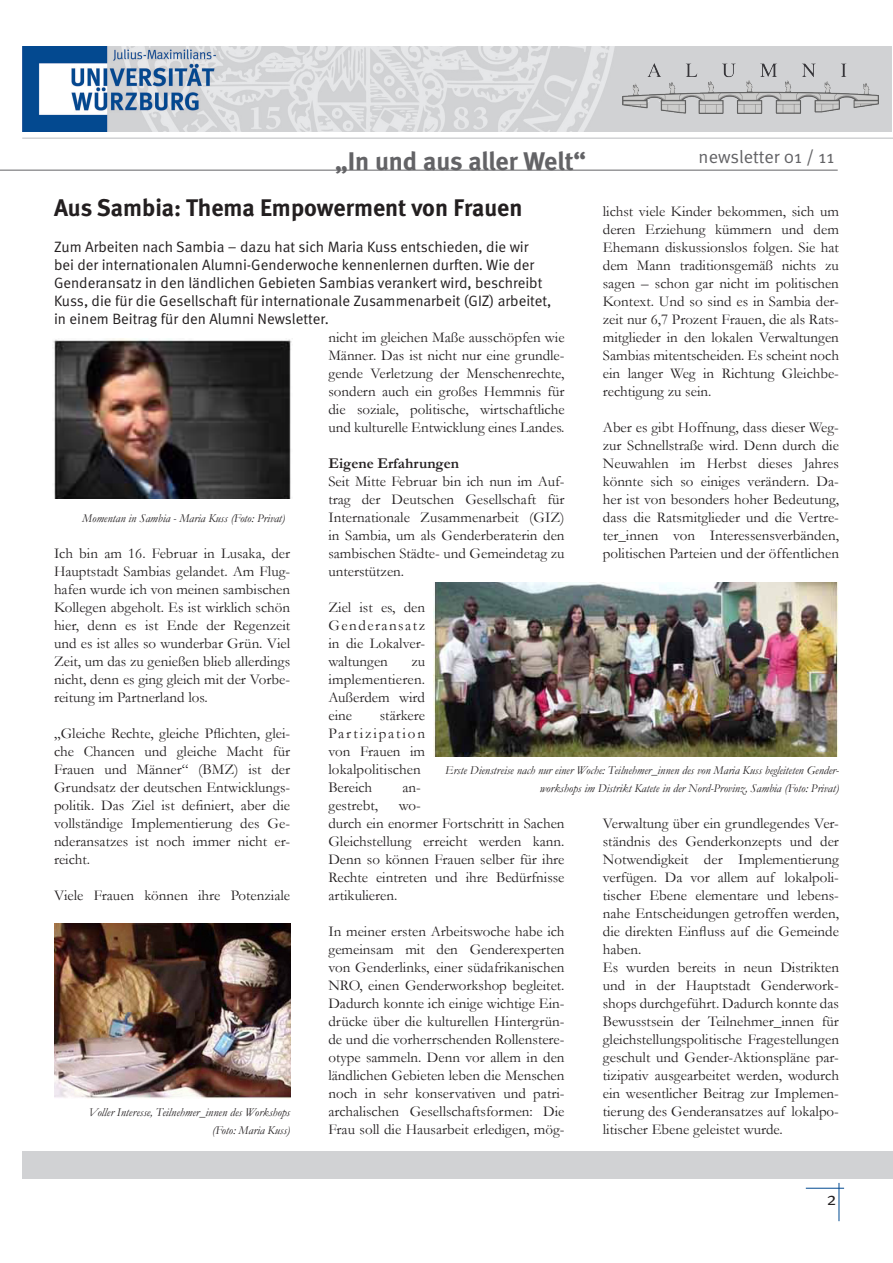
<style>
.page{position:relative;width:893px;height:1263px;background:#fff}
.page>*{position:absolute;margin:0;border:0;box-sizing:border-box;transform-origin:0 0}
.t1{font:700 25.5px "Meta";letter-spacing:-.005em;color:#636366}
.Überschrift_groß{font:700 24px "Meta";color:#231f20}
.t2{font:18px "Meta Normal";color:#636366}
.t3{font:18px "Meta Normal";color:#231f20}
.Grundtext{font:15px/18px "Garamond";color:#231f20;text-align:justify}
.Überschrift_groß-2{font:15px/18px "Meta Normal";color:#231f20}
.Grundtext-2{font:700 15px "Garamond";color:#231f20}
.t4{font:italic 12px/18px "Garamond";color:#231f20;text-align:right}
</style>
<div class="page">
<div style="left:22px;top:1151px;width:871px;height:28px;background:#d1d2d4"></div>
<hr style="left:22px;top:137px;width:871px;height:2px;background:#d1d2d4">
<hr style="left:806px;top:1188px;width:38px;height:1px;background:#014990">
<hr style="left:839px;top:1183px;width:1px;height:38px;background:#014990">
<hr style="left:0;top:170px;width:838px;height:1px;background:#636366">
<img style="left:23px;top:46px;width:869px;height:85px">
<img style="left:623px;top:61px;width:255px;height:52px">
<img style="left:53px;top:338px;width:239px;height:161px">
<img style="left:54px;top:924px;width:237px;height:174px">
<img style="left:434px;top:583px;width:404px;height:173px">
<h1 class="t1" style="left:335px;top:145px;width:253px">„In und aus aller Welt“</h1>
<p class="t2" style="left:699px;top:146px;width:137px">newsletter 01 / 11</p>
<p class="Überschrift_groß" style="left:54px;top:192px;width:470px">Aus Sambia: Thema Empowerment von Frauen</p>
<p class="Überschrift_groß-2" style="left:54px;top:238px;width:499px">Zum Arbeiten nach Sambia – dazu hat sich Maria Kuss entschieden, die wir bei der internationalen Alumni-Genderwoche kennenlernen durften. Wie der Genderansatz in den ländlichen Gebieten Sambias verankert wird, beschreibt Kuss, die für die Gesellschaft für internationale Zusammenarbeit (GIZ) arbeitet, in einem Beitrag für den Alumni Newsletter.</p>
<p class="Grundtext" style="left:603px;top:202px;width:238px">lichst viele Kinder bekommen, sich um deren Erziehung kümmern und dem Ehemann diskussionslos folgen. Sie hat dem Mann traditionsgemäß nichts zu sagen – schon gar nicht im politischen Kontext. Und so sind es in Sambia der&shy;zeit nur 6,7 Prozent Frauen, die als Rats&shy;mitglieder in den lokalen Verwaltungen Sambias mitentscheiden. Es scheint noch ein langer Weg in Richtung Gleichbe&shy;rechtigung zu sein.</p>
<p class="Grundtext" style="left:603px;top:418px;width:238px">Aber es gibt Hoffnung, dass dieser Weg&shy;zur Schnellstraße wird. Denn durch die Neuwahlen im Herbst dieses Jahres könnte sich so einiges verändern. Da&shy;her ist von besonders hoher Bedeutung, dass die Ratsmitglieder und die Vertre&shy;ter_innen von Interessensverbänden, politischen Parteien und der öffentlichen</p>
<p class="Grundtext" style="left:328px;top:328px;width:238px">nicht im gleichen Maße ausschöpfen wie Männer. Das ist nicht nur eine grundle&shy;gende Verletzung der Menschenrechte, sondern auch ein großes Hemmnis für die soziale, politische, wirtschaftliche und kulturelle Entwicklung eines Landes.</p>
<p class="Grundtext-2" style="left:328px;top:453px;width:132px">Eigene Erfahrungen</p>
<p class="Grundtext" style="left:328px;top:472px;width:238px">Seit Mitte Februar bin ich nun im Auf&shy;trag der Deutschen Gesellschaft für Internationale Zusammenarbeit (GIZ) in Sambia, um als Genderberaterin den sambischen Städte- und Gemeindetag zu unterstützen.</p>
<p class="Grundtext" style="left:328px;top:598px;width:98px">Ziel ist es, den Genderansatz in die Lokalver&shy;waltungen</p>
<p class="t4" style="left:82px;top:509px;width:204px">Momentan in Sambia - Maria Kuss (Foto: Privat)</p>
<p class="Grundtext" style="left:54px;top:544px;width:238px">Ich bin am 16. Februar in Lusaka, der Hauptstadt Sambias gelandet. Am Flug&shy;hafen wurde ich von meinen sambischen Kollegen abgeholt. Es ist wirklich schön hier, denn es ist Ende der Regenzeit und es ist alles so wunderbar Grün. Viel Zeit, um das zu genießen blieb allerdings nicht, denn es ging gleich mit der Vorbe&shy;reitung im Partnerland los.</p>
<p class="Grundtext" style="left:54px;top:724px;width:238px">„Gleiche Rechte, gleiche Pflichten, glei&shy;che Chancen und gleiche Macht für Frauen und Männer“ (BMZ) ist der Grundsatz der deutschen Entwicklungs&shy;politik. Das Ziel ist definiert, aber die vollständige Implementierung des Ge&shy;nderansatzes ist noch immer nicht er&shy;reicht.</p>
<p class="Grundtext" style="left:54px;top:886px;width:238px">Viele Frauen können ihre Potenziale</p>
<p class="Grundtext" style="left:328px;top:652px;width:98px;text-indent:83px">zu implementieren.<br>Außerdem wird eine</p>
<p class="Grundtext" style="left:328px;top:706px;width:98px;text-align:left;text-indent:51px">stärkere<br>Partizipation von Frauen im lokalpolitischen<br>Bereich</p>
<p class="t4" style="left:445px;top:761px;width:395px">Erste Dienstreise nach nur einer Woche: Teilnehmer_innen des von Maria Kuss begleiteten Gender&shy;workshops im Distrikt Katete in der Nord-Provinz, Sambia (Foto: Privat)</p>
<p class="Grundtext" style="left:402px;top:778px;width:20px">an-</p>
<p class="Grundtext" style="left:328px;top:796px;width:51px">gestrebt,</p>
<p class="Grundtext" style="left:328px;top:796px;width:238px;text-align:left;text-indent:70px">wo-<br>durch ein enormer Fortschritt in Sachen<br>Gleichstellung erreicht werden kann.<br>Denn so können Frauen selber für ihre<br>Rechte eintreten und ihre Bedürfnisse artikulieren.</p>
<p class="Grundtext" style="left:328px;top:922px;width:238px">In meiner ersten Arbeitswoche habe ich gemeinsam mit den Genderexperten von Genderlinks, einer südafrikanischen NRO, einen Genderworkshop begleitet.<br>Dadurch konnte ich einige wichtige Ein&shy;drücke über die kulturellen Hintergrün&shy;de und die vorherrschenden Rollenstere&shy;otype sammeln. Denn vor allem in den ländlichen Gebieten leben die Menschen noch in sehr konservativen und patri&shy;archalischen Gesellschaftsformen: Die Frau soll die Hausarbeit erledigen, mög-</p>
<p class="Grundtext" style="left:603px;top:814px;width:238px">Verwaltung über ein grundlegendes Ver&shy;ständnis des Genderkonzepts und der Notwendigkeit der Implementierung verfügen. Da vor allem auf lokalpoli&shy;tischer Ebene elementare und lebens&shy;nahe Entscheidungen getroffen werden, die direkten Einfluss auf die Gemeinde haben.</p>
<p class="Grundtext" style="left:603px;top:958px;width:238px">Es wurden bereits in neun Distrikten und in der Hauptstadt Genderwork&shy;shops durchgeführt. Dadurch konnte das Bewusstsein der Teilnehmer_innen für gleichstellungspolitische Fragestellungen geschult und Gender-Aktionspläne par&shy;tizipativ ausgearbeitet werden, wodurch ein wesentlicher Beitrag zur Implemen&shy;tierung des Genderansatzes auf lokalpo&shy;litischer Ebene geleistet wurde.</p>
<p class="t4" style="left:88px;top:1103px;width:203px">Voller Interesse, Teilnehmer_innen des Workshops</p>
<p class="t4" style="left:212px;top:1121px;width:80px">(Foto: Maria Kuss)</p>
<p class="t3" style="left:827px;top:1189px;width:11px">2</p>
</div>
